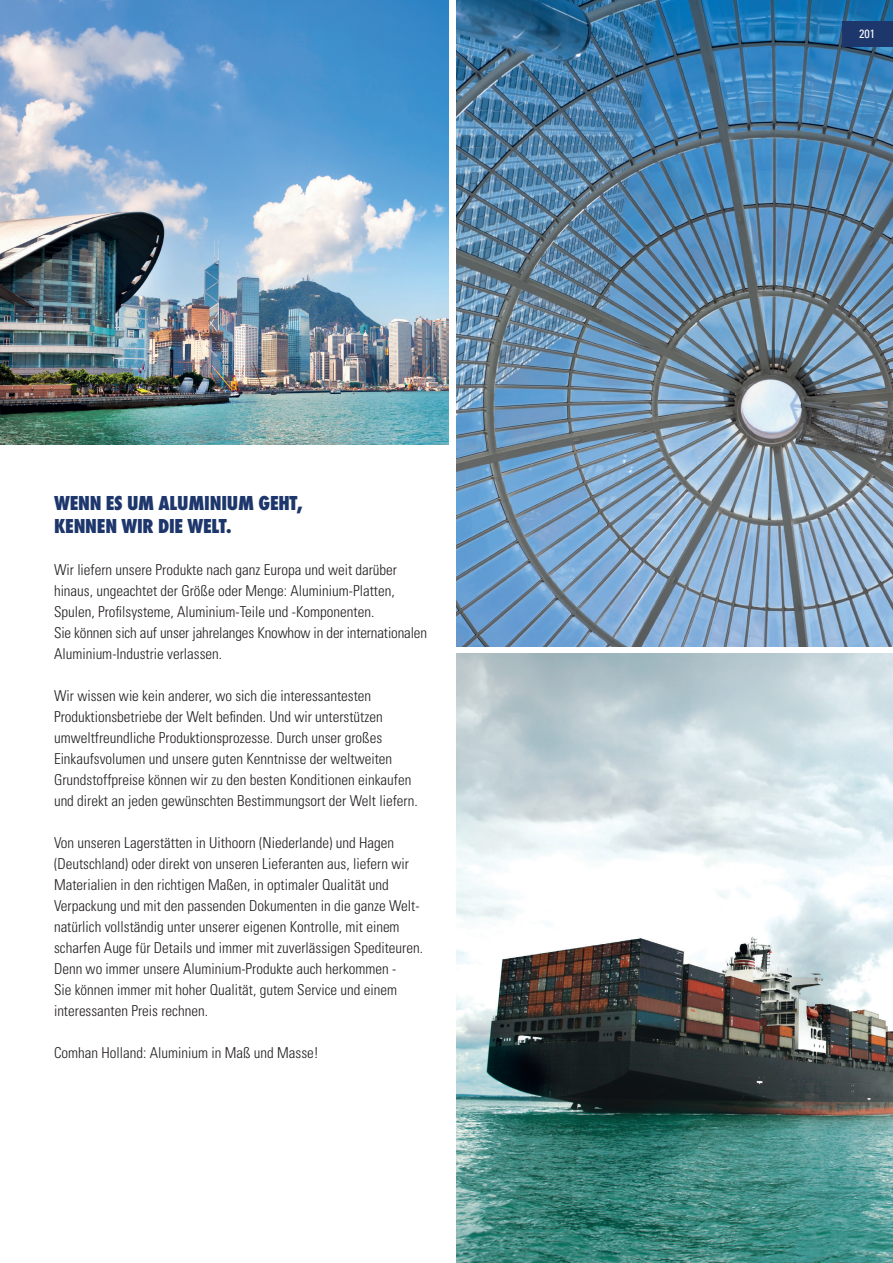
<style>
.page{position:relative;width:893px;height:1263px;background:#fff}
.page>*{position:absolute;margin:0;border:0;box-sizing:border-box;transform-origin:0 0}
.t1{font:800 21px/22.5px "Futura PT Cond";letter-spacing:-.01em;color:#1d366c}
.t2{font:300 condensed 15px/21px "Univers";color:#231f20}
.t3{font:condensed 12px "Univers";color:#fff}
</style>
<div class="page">
<img style="left:457px;top:0;width:436px;height:646px">
<img style="left:457px;top:654px;width:436px;height:609px">
<img style="left:0;top:0;width:449px;height:444px">
<div style="left:842px;top:21px;width:51px;height:26px;background:#1d366c"></div>
<h1 class="t1" style="left:54px;top:492px;width:250px">WENN ES UM ALUMINIUM GEHT,<br>KENNEN WIR DIE WELT.</h1>
<p class="t2" style="left:54px;top:559px;width:375px">Wir liefern unsere Produkte nach ganz Europa und weit darüber hinaus, ungeachtet der Größe oder Menge: Aluminium-Platten, Spulen, Profilsysteme, Aluminium-Teile und -Komponenten.<br>Sie können sich auf unser jahrelanges Knowhow in der internationalen Aluminium-Industrie verlassen.</p>
<p class="t2" style="left:54px;top:685px;width:365px">Wir wissen wie kein anderer, wo sich die interessantesten Produktionsbetriebe der Welt befinden. Und wir unterstützen umweltfreundliche Produktionsprozesse. Durch unser großes Einkaufsvolumen und unsere guten Kenntnisse der weltweiten Grundstoffpreise können wir zu den besten Konditionen einkaufen und direkt an jeden gewünschten Bestimmungsort der Welt liefern.</p>
<p class="t2" style="left:54px;top:832px;width:371px">Von unseren Lagerstätten in Uithoorn (Niederlande) und Hagen (Deutschland) oder direkt von unseren Lieferanten aus, liefern wir Materialien in den richtigen Maßen, in optimaler Qualität und Verpackung und mit den passenden Dokumenten in die ganze Welt&shy;natürlich vollständig unter unserer eigenen Kontrolle, mit einem scharfen Auge für Details und immer mit zuverlässigen Spediteuren.<br>Denn wo immer unsere Aluminium-Produkte auch herkommen -<br>Sie können immer mit hoher Qualität, gutem Service und einem interessanten Preis rechnen.</p>
<p class="t2" style="left:54px;top:1042px;width:266px">Comhan Holland: Aluminium in Maß und Masse!</p>
<p class="t3" style="left:859px;top:26px;width:17px">201</p>
</div>
